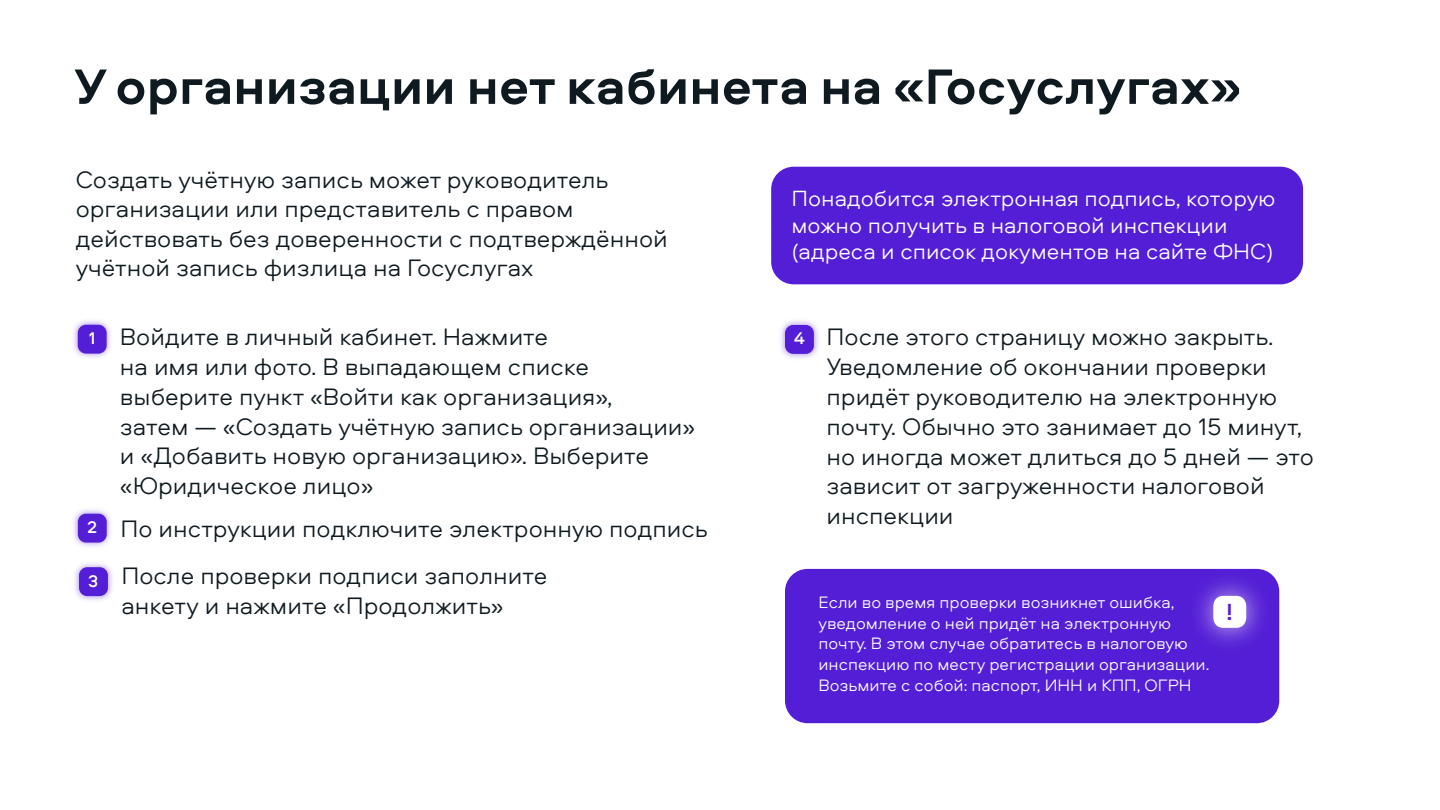
<style>
.page{position:relative;width:1440px;height:810px;background:#fff}
.page>*{position:absolute;margin:0;border:0;box-sizing:border-box;transform-origin:0 0}
.t1{font:700 51.75px "Aeroport";color:#0f1a20}
.t2{font:300 24.83px/29.8px "Aeroport";color:#0f1a20}
.t3{font:500 24.3px "Aeroport";color:#541ed6}
.t4{font:300 22.95px/26.2px "Aeroport";color:#fff}
.t5{font:500 17.55px "Aeroport";color:#fff}
.t6{font:300 17.25px/20.7px "Aeroport";color:#fff}
</style>
<div class="page">
<img style="left:780px;top:320px;width:39px;height:39px">
<div style="left:785px;top:325px;width:29px;height:29px;background:#541ed6;border-radius:8px"></div>
<img style="left:74px;top:563px;width:39px;height:38px">
<div style="left:79px;top:567px;width:29px;height:29px;background:#541ed6;border-radius:8px"></div>
<img style="left:73px;top:509px;width:38px;height:38px">
<div style="left:78px;top:514px;width:29px;height:29px;background:#541ed6;border-radius:8px"></div>
<img style="left:73px;top:320px;width:38px;height:38px">
<div style="left:78px;top:325px;width:29px;height:29px;background:#541ed6;border-radius:8px"></div>
<div style="left:771px;top:167px;width:532px;height:117px;background:#541ed6;border-radius:22px"></div>
<div style="left:785px;top:569px;width:494px;height:154px;background:#541ed6;border-radius:22px"></div>
<img style="left:1179px;top:568px;width:101px;height:94px">
<svg style="left:1213px;top:596px;width:33px;height:32px"></svg>
<h1 class="t1" style="left:74px;top:49px;width:1169px">У организации нет кабинета на «Госуслугах»</h1>
<p class="t2" style="left:76px;top:164px;width:594px;line-height:29.2px">Создать учётную запись может руководитель организации или представитель с правом действовать без доверенности с подтверждённой учётной запись физлица на Госуслугах</p>
<p class="t5" style="left:89px;top:326px;width:8px">1</p>
<p class="t5" style="left:87px;top:515px;width:12px">2</p>
<p class="t5" style="left:88px;top:568px;width:12px">3</p>
<p class="t2" style="left:120px;top:321px;width:577px">Войдите в личный кабинет. Нажмите<br>на имя или фото. В выпадающем списке выберите пункт «Войти как организация»,<br>затем — «Создать учётную запись организации» и «Добавить новую организацию». Выберите «Юридическое лицо»</p>
<p class="t2" style="left:121px;top:503px;width:589px;line-height:47.2px">По инструкции подключите электронную подпись<br>После проверки подписи заполните</p>
<p class="t2" style="left:121px;top:589px;width:384px">анкету и нажмите «Продолжить»</p>
<p class="t4" style="left:791px;top:184px;width:486px">Понадобится электронная подпись, которую можно получить в налоговой инспекции (адреса и список документов на сайте ФНС)</p>
<p class="t5" style="left:794px;top:326px;width:12px">4</p>
<p class="t2" style="left:827px;top:321px;width:489px">После этого страницу можно закрыть.<br>Уведомление об окончании проверки придёт руководителю на электронную почту. Обычно это занимает до 15 минут, но иногда может длиться до 5 дней — это зависит от загруженности налоговой инспекции</p>
<p class="t6" style="left:818px;top:591px;width:393px">Если во время проверки возникнет ошибка, уведомление о ней придёт на электронную почту. В этом случае обратитесь в налоговую инспекцию по месту регистрации организации.<br>Возьмите с собой: паспорт, ИНН и КПП, ОГРН</p>
<p class="t3" style="left:1226px;top:594px;width:10px">!</p>
</div>
